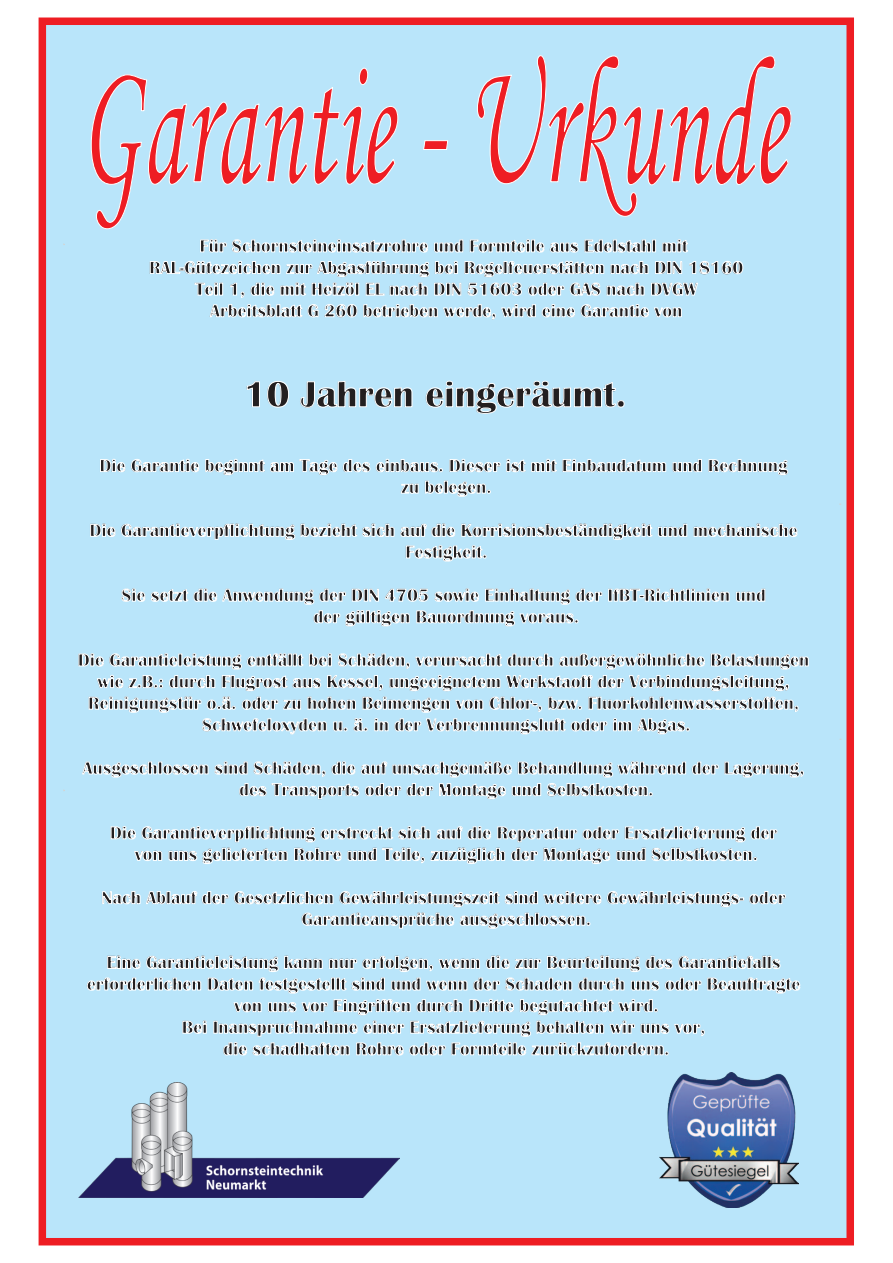
<style>
.page{position:relative;width:893px;height:1263px;background:#fff}
.page>*{position:absolute;margin:0;border:0;box-sizing:border-box;transform-origin:0 0}
.t1{font:183px "Monotype Corsiva";color:#ee1d23;scale:.55 1}
.t2{font:700 37.5px "Britannic";color:#231f20}
.t3{font:700 18px/21.6px "Britannic";color:#231f20;text-align:center}
</style>
<div class="page">
<div style="left:42px;top:21px;width:809px;height:1221px;background:#b9e5fa"></div>
<svg style="left:91px;top:68px;width:307px;height:161px"></svg>
<svg style="left:423px;top:140px;width:25px;height:10px"></svg>
<svg style="left:477px;top:55px;width:314px;height:162px"></svg>
<div style="left:39px;top:18px;width:815px;height:1227px;border:8px solid #ee1d23"></div>
<img style="left:79px;top:1082px;width:320px;height:115px">
<img style="left:660px;top:1073px;width:138px;height:134px">
<svg style="left:200px;top:239px;width:228px;height:14px"></svg>
<svg style="left:434px;top:239px;width:29px;height:13px"></svg>
<svg style="left:470px;top:239px;width:74px;height:13px"></svg>
<svg style="left:550px;top:242px;width:28px;height:10px"></svg>
<svg style="left:585px;top:239px;width:71px;height:13px"></svg>
<svg style="left:662px;top:239px;width:26px;height:13px"></svg>
<svg style="left:150px;top:261px;width:593px;height:37px"></svg>
<svg style="left:210px;top:304px;width:109px;height:13px"></svg>
<svg style="left:325px;top:304px;width:32px;height:13px"></svg>
<svg style="left:363px;top:304px;width:173px;height:16px"></svg>
<svg style="left:542px;top:304px;width:33px;height:13px"></svg>
<svg style="left:581px;top:304px;width:101px;height:13px"></svg>
<svg style="left:247px;top:381px;width:13px;height:26px"></svg>
<svg style="left:267px;top:381px;width:22px;height:26px"></svg>
<svg style="left:300px;top:381px;width:112px;height:27px"></svg>
<svg style="left:426px;top:381px;width:190px;height:33px"></svg>
<div style="left:617px;top:400px;width:7px;height:7px;border:1px solid #fff;border-radius:50%"></div>
<svg style="left:100px;top:459px;width:25px;height:13px"></svg>
<svg style="left:131px;top:459px;width:68px;height:13px"></svg>
<svg style="left:205px;top:459px;width:132px;height:16px"></svg>
<svg style="left:343px;top:459px;width:27px;height:13px"></svg>
<svg style="left:376px;top:459px;width:67px;height:13px"></svg>
<svg style="left:450px;top:459px;width:107px;height:13px"></svg>
<svg style="left:563px;top:459px;width:103px;height:13px"></svg>
<svg style="left:673px;top:459px;width:29px;height:13px"></svg>
<svg style="left:708px;top:459px;width:80px;height:16px"></svg>
<svg style="left:401px;top:484px;width:18px;height:10px"></svg>
<svg style="left:425px;top:481px;width:66px;height:16px"></svg>
<svg style="left:90px;top:524px;width:25px;height:13px"></svg>
<svg style="left:121px;top:524px;width:174px;height:16px"></svg>
<svg style="left:301px;top:524px;width:93px;height:13px"></svg>
<svg style="left:694px;top:524px;width:103px;height:13px"></svg>
<svg style="left:400px;top:524px;width:287px;height:37px"></svg>
<svg style="left:122px;top:588px;width:23px;height:14px"></svg>
<div style="left:608px;top:589px;width:4px;height:12px;border:1px solid #fff"></div>
<svg style="left:613px;top:588px;width:116px;height:14px"></svg>
<svg style="left:736px;top:589px;width:29px;height:13px"></svg>
<svg style="left:151px;top:588px;width:451px;height:38px"></svg>
<svg style="left:79px;top:653px;width:253px;height:16px"></svg>
<svg style="left:338px;top:653px;width:215px;height:16px"></svg>
<svg style="left:559px;top:653px;width:146px;height:16px"></svg>
<svg style="left:711px;top:653px;width:98px;height:16px"></svg>
<svg style="left:89px;top:675px;width:709px;height:59px"></svg>
<svg style="left:82px;top:761px;width:126px;height:16px"></svg>
<svg style="left:214px;top:761px;width:34px;height:13px"></svg>
<svg style="left:254px;top:761px;width:72px;height:16px"></svg>
<svg style="left:332px;top:761px;width:23px;height:13px"></svg>
<svg style="left:361px;top:761px;width:151px;height:16px"></svg>
<svg style="left:518px;top:761px;width:168px;height:16px"></svg>
<svg style="left:692px;top:761px;width:112px;height:16px"></svg>
<svg style="left:239px;top:783px;width:120px;height:16px"></svg>
<svg style="left:365px;top:783px;width:36px;height:13px"></svg>
<svg style="left:407px;top:783px;width:26px;height:13px"></svg>
<svg style="left:439px;top:783px;width:67px;height:16px"></svg>
<svg style="left:512px;top:783px;width:29px;height:13px"></svg>
<svg style="left:547px;top:783px;width:105px;height:13px"></svg>
<svg style="left:111px;top:826px;width:25px;height:13px"></svg>
<svg style="left:142px;top:826px;width:288px;height:16px"></svg>
<svg style="left:436px;top:826px;width:55px;height:13px"></svg>
<svg style="left:497px;top:826px;width:80px;height:16px"></svg>
<svg style="left:583px;top:826px;width:36px;height:13px"></svg>
<svg style="left:625px;top:826px;width:152px;height:16px"></svg>
<svg style="left:134px;top:851px;width:28px;height:10px"></svg>
<svg style="left:169px;top:851px;width:28px;height:10px"></svg>
<svg style="left:203px;top:848px;width:84px;height:16px"></svg>
<svg style="left:294px;top:848px;width:48px;height:13px"></svg>
<svg style="left:348px;top:848px;width:77px;height:15px"></svg>
<svg style="left:431px;top:848px;width:74px;height:16px"></svg>
<svg style="left:511px;top:848px;width:27px;height:13px"></svg>
<svg style="left:544px;top:848px;width:66px;height:16px"></svg>
<svg style="left:616px;top:848px;width:30px;height:13px"></svg>
<svg style="left:652px;top:848px;width:105px;height:13px"></svg>
<svg style="left:102px;top:891px;width:38px;height:13px"></svg>
<svg style="left:607px;top:891px;width:179px;height:16px"></svg>
<svg style="left:146px;top:891px;width:455px;height:38px"></svg>
<svg style="left:87px;top:956px;width:497px;height:37px"></svg>
<svg style="left:584px;top:956px;width:216px;height:37px"></svg>
<svg style="left:182px;top:1020px;width:25px;height:14px"></svg>
<svg style="left:214px;top:999px;width:491px;height:56px"></svg>
<h1 class="t1" style="left:78px;top:15px;width:1289px">Garantie - Urkunde</h1>
<p class="t3" style="left:149px;top:235px;width:595px">Für Schornsteineinsatzrohre und Formteile aus Edelstahl mit RAL-Gütezeichen zur Abgasführung bei Regelfeuerstätten nach DIN 18160<br>Teil 1, die mit Heizöl EL nach DIN 51603 oder GAS nach DVGW Arbeitsblatt G 260 betrieben werde, wird eine Garantie von</p>
<h2 class="t2" style="left:244px;top:373px;width:384px">10 Jahren eingeräumt.</h2>
<p class="t3" style="left:99px;top:455px;width:690px">Die Garantie beginnt am Tage des einbaus. Dieser ist mit Einbaudatum und Rechnung zu belegen.</p>
<p class="t3" style="left:90px;top:520px;width:709px">Die Garantieverpflichtung bezieht sich auf die Korrisionsbeständigkeit und mechanische<br>Festigkeit.</p>
<p class="t3" style="left:121px;top:584px;width:646px">Sie setzt die Anwendung der DIN 4705 sowie Einhaltung der IfBT-Richtlinien und der gültigen Bauordnung voraus.</p>
<p class="t3" style="left:78px;top:649px;width:733px">Die Garantieleistung entfällt bei Schäden, verursacht durch außergewöhnliche Belastungen wie z.B.: durch Flugrost aus Kessel, ungeeignetem Werkstaoff der Verbindungsleitung, Reinigungstür o.ä. oder zu hohen Beimengen von Chlor-, bzw. Fluorkohlenwasserstoffen, Schwefeloxyden u. ä. in der Verbrennungsluft oder im Abgas.</p>
<p class="t3" style="left:83px;top:757px;width:723px">Ausgeschlossen sind Schäden, die auf unsachgemäße Behandlung während der Lagerung, des Transports oder der Montage und Selbstkosten.</p>
<p class="t3" style="left:110px;top:822px;width:669px">Die Garantieverpflichtung erstreckt sich auf die Reperatur oder Ersatzlieferung der von uns gelieferten Rohre und Teile, zuzüglich der Montage und Selbstkosten.</p>
<p class="t3" style="left:102px;top:887px;width:685px">Nach Ablauf der Gesetzlichen Gewährleistungszeit sind weitere Gewährleistungs- oder<br>Garantieansprüche ausgeschlossen.</p>
<p class="t3" style="left:87px;top:952px;width:715px">Eine Garantieleistung kann nur erfolgen, wenn die zur Beurteilung des Garantiefalls erforderlichen Daten festgestellt sind und wenn der Schaden durch uns oder Beauftragte von uns vor Eingriffen durch Dritte begutachtet wird.<br>Bei Inanspruchnahme einer Ersatzlieferung behalten wir uns vor,<br>die schadhaften Rohre oder Formteile zurückzufordern.</p>
</div>
